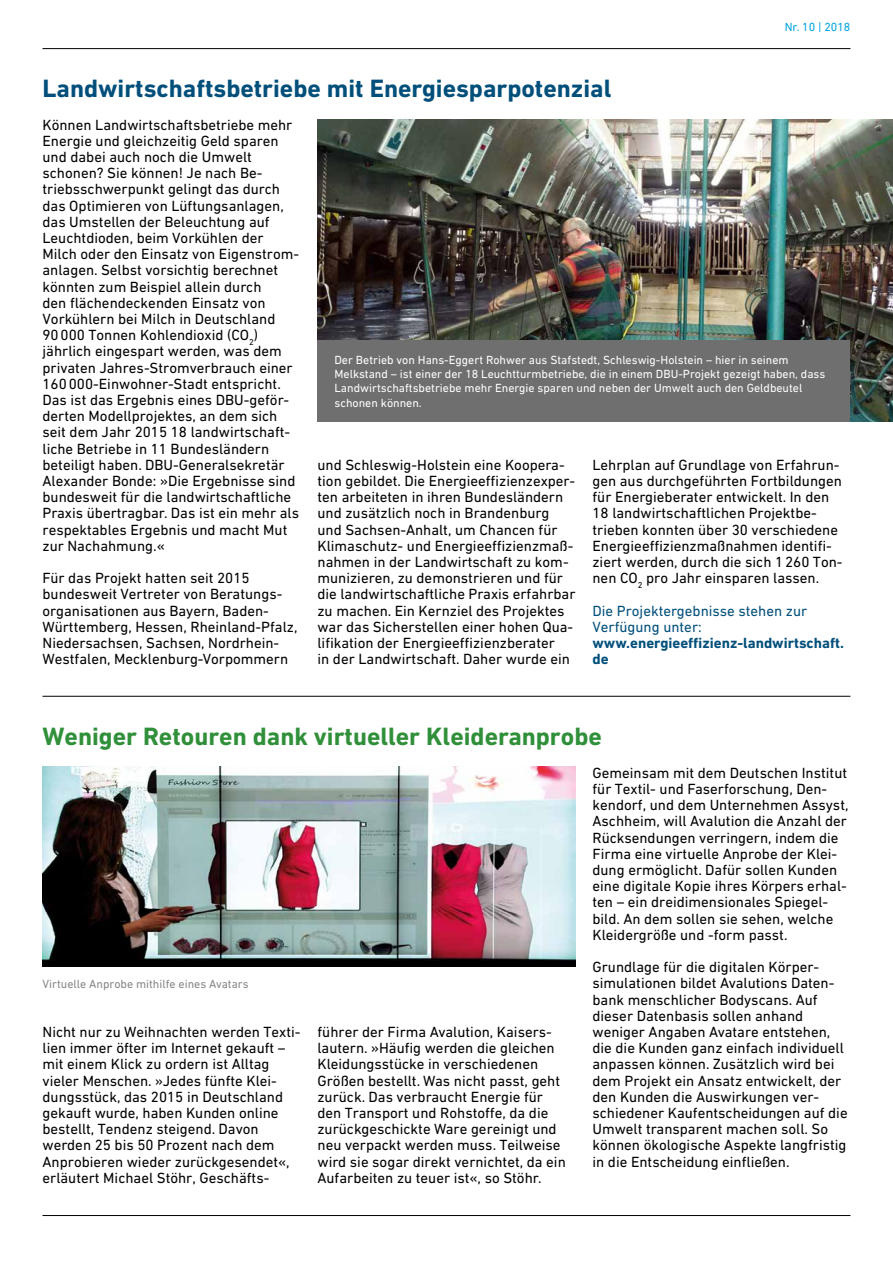
<style>
.page{position:relative;width:893px;height:1263px;background:#fff}
.page>*{position:absolute;margin:0;border:0;box-sizing:border-box;transform-origin:0 0}
.Überschrift_17pt_bla{font:700 25.5px "DIN Next W1 G";color:#004f7b}
.Überschrift_17pt_grü{font:700 25.5px "DIN Next W1 G";color:#30903a}
.Text_10pt_schwarz{font:15px/16.2px "DIN Next W1 G";color:#000}
.Text_10pt_blau_dkl{font:15px/16.2px "DIN Next W1 G";color:#004f7b}
.Text_10pt_schwarz-2{font:700 15px/16.2px "DIN Next W1 G";color:#004f7b}
.t1{font:12px/14.4px "DIN Next W1 G";color:#fff}
.t2{font:12px "DIN Next W1 G";color:#878787}
.t3{font:12px "DIN Next W1 G";color:#00a4e1}
</style>
<div class="page">
<hr style="left:43px;top:1215px;width:807px;height:1px;background:#000">
<hr style="left:43px;top:696px;width:807px;height:1px;background:#000">
<img style="left:317px;top:119px;width:576px;height:302px">
<img style="left:43px;top:767px;width:532px;height:199px">
<div style="left:317px;top:340px;width:533px;height:81px;background:#706f6f"></div>
<hr style="left:43px;top:48px;width:807px;height:1px;background:#000">
<p class="Überschrift_17pt_bla" style="left:43px;top:74px;width:570px">Landwirtschaftsbetriebe mit Energiesparpotenzial</p>
<p class="t3" style="left:785px;top:20px;width:67px">Nr. 10 | 2018</p>
<p class="Text_10pt_schwarz" style="left:43px;top:116px;width:258px">Können Landwirtschaftsbetriebe mehr Energie und gleichzeitig Geld sparen und dabei auch noch die Umwelt schonen? Sie können! Je nach Be&shy;triebsschwerpunkt gelingt das durch das Optimieren von Lüftungsanlagen, das Umstellen der Beleuchtung auf Leuchtdioden, beim Vorkühlen der Milch oder den Einsatz von Eigenstrom&shy;anlagen. Selbst vorsichtig berechnet könnten zum Beispiel allein durch<br>den flächendeckenden Einsatz von Vorkühlern bei Milch in Deutschland 90000 Tonnen Kohlendioxid (CO<sub>2</sub>) jährlich eingespart werden, was dem privaten Jahres-Stromverbrauch einer 160000-Einwohner-Stadt entspricht.<br>Das ist das Ergebnis eines DBU-geför&shy;derten Modellprojektes, an dem sich seit dem Jahr 2015 18 landwirtschaft&shy;liche Betriebe in 11 Bundesländern beteiligt haben. DBU-Generalsekretär Alexander Bonde: »Die Ergebnisse sind bundesweit für die landwirtschaftliche Praxis übertragbar. Das ist ein mehr als respektables Ergebnis und macht Mut zur Nachahmung.«</p>
<p class="Text_10pt_schwarz" style="left:43px;top:570px;width:256px">Für das Projekt hatten seit 2015 bundesweit Vertreter von Beratungs&shy;organisationen aus Bayern, Baden-Württemberg, Hessen, Rheinland-Pfalz, Niedersachsen, Sachsen, Nordrhein-Westfalen, Mecklenburg-Vorpommern</p>
<p class="t1" style="left:334px;top:352px;width:492px">Der Betrieb von Hans-Eggert Rohwer aus Stafstedt, Schleswig-Holstein – hier in seinem Melkstand – ist einer der 18 Leuchtturmbetriebe, die in einem DBU-Projekt gezeigt haben, dass Landwirtschaftsbetriebe mehr Energie sparen und neben der Umwelt auch den Geldbeutel schonen können.</p>
<p class="Text_10pt_schwarz" style="left:317px;top:456px;width:259px">und Schleswig-Holstein eine Koopera&shy;tion gebildet. Die Energieeffizienzexper&shy;ten arbeiteten in ihren Bundesländern und zusätzlich noch in Brandenburg und Sachsen-Anhalt, um Chancen für Klimaschutz- und Energieeffizienzmaß&shy;nahmen in der Landwirtschaft zu kom&shy;munizieren, zu demonstrieren und für die landwirtschaftliche Praxis erfahrbar zu machen. Ein Kernziel des Projektes war das Sicherstellen einer hohen Qua&shy;lifikation der Energieeffizienzberater<br>in der Landwirtschaft. Daher wurde ein</p>
<p class="Text_10pt_schwarz" style="left:592px;top:456px;width:252px">Lehrplan auf Grundlage von Erfahrun&shy;gen aus durchgeführten Fortbildungen für Energieberater entwickelt. In den 18 landwirtschaftlichen Projektbe&shy;trieben konnten über 30 verschiedene Energieeffizienzmaßnahmen identifi&shy;ziert werden, durch die sich 1260 Ton&shy;nen CO<sub>2</sub> pro Jahr einsparen lassen.</p>
<p class="Text_10pt_blau_dkl" style="left:592px;top:602px;width:216px">Die Projektergebnisse stehen zur<br>Verfügung unter:</p>
<p class="Text_10pt_schwarz-2" style="left:592px;top:635px;width:253px">www.energieeffizienz-landwirtschaft. de</p>
<p class="Überschrift_17pt_grü" style="left:43px;top:722px;width:561px">Weniger Retouren dank virtueller Kleideranprobe</p>
<p class="t2" style="left:43px;top:977px;width:208px">Virtuelle Anprobe mithilfe eines Avatars</p>
<p class="Text_10pt_schwarz" style="left:43px;top:1023px;width:259px">Nicht nur zu Weihnachten werden Texti&shy;lien immer öfter im Internet gekauft – mit einem Klick zu ordern ist Alltag vieler Menschen. »Jedes fünfte Klei&shy;dungsstück, das 2015 in Deutschland gekauft wurde, haben Kunden online bestellt, Tendenz steigend. Davon werden 25 bis 50 Prozent nach dem Anprobieren wieder zurückgesendet«, erläutert Michael Stöhr, Geschäfts-</p>
<p class="Text_10pt_schwarz" style="left:317px;top:1023px;width:250px">führer der Firma Avalution, Kaisers&shy;lautern. »Häufig werden die gleichen Kleidungsstücke in verschiedenen Größen bestellt. Was nicht passt, geht zurück. Das verbraucht Energie für den Transport und Rohstoffe, da die zurückgeschickte Ware gereinigt und neu verpackt werden muss. Teilweise wird sie sogar direkt vernichtet, da ein Aufarbeiten zu teuer ist«, so Stöhr.</p>
<p class="Text_10pt_schwarz" style="left:592px;top:764px;width:258px">Gemeinsam mit dem Deutschen Institut für Textil- und Faserforschung, Den&shy;kendorf, und dem Unternehmen Assyst, Aschheim, will Avalution die Anzahl der Rücksendungen verringern, indem die Firma eine virtuelle Anprobe der Klei&shy;dung ermöglicht. Dafür sollen Kunden eine digitale Kopie ihres Körpers erhal&shy;ten – ein dreidimensionales Spiegel&shy;bild. An dem sollen sie sehen, welche Kleidergröße und -form passt.</p>
<p class="Text_10pt_schwarz" style="left:592px;top:959px;width:257px">Grundlage für die digitalen Körper&shy;simulationen bildet Avalutions Daten&shy;bank menschlicher Bodyscans. Auf dieser Datenbasis sollen anhand weniger Angaben Avatare entstehen, die die Kunden ganz einfach individuell anpassen können. Zusätzlich wird bei dem Projekt ein Ansatz entwickelt, der den Kunden die Auswirkungen ver&shy;schiedener Kaufentscheidungen auf die Umwelt transparent machen soll. So können ökologische Aspekte langfristig in die Entscheidung einfließen.</p>
</div>
